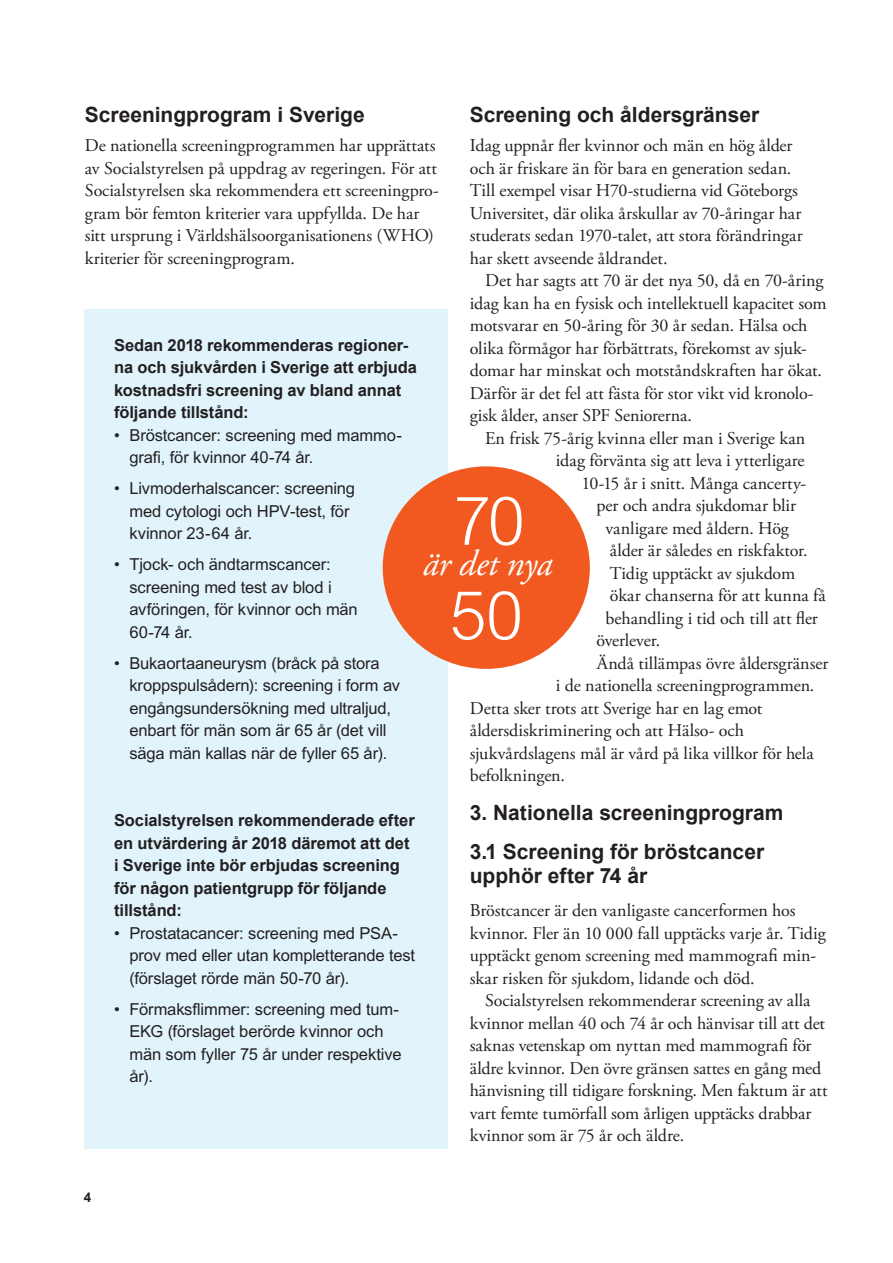
<style>
.page{position:relative;width:893px;height:1263px;background:#fff}
.page>*{position:absolute;margin:0;border:0;box-sizing:border-box;transform-origin:0 0}
.Citat_-_2{font:300 67.2px "Arial MT Std";color:#fff}
.Citat_-_2-2{font:italic 36px "Adobe Garamond";letter-spacing:-.01em;color:#fff}
.Mellanrubrik{font:700 21px/24px "Arial";color:#231f20}
.Brödtext_indrag{font:18px/22.5px "Adobe Garamond Pro";letter-spacing:-.005em;color:#231f20}
.Brödtext{font:18px/22.5px "Adobe Garamond Pro";letter-spacing:-.005em;color:#231f20}
.t1{font:16.5px/22.5px "Arial MT Std";letter-spacing:-.01em;color:#231f20}
.Tabell_rubrik{font:700 16.5px/22.5px "Arial";letter-spacing:-.005em;color:#231f20}
.t2{font:700 13.5px "Arial";color:#231f20}
</style>
<div class="page">
<div style="left:84px;top:309px;width:364px;height:839px;background:#e1f4fc"></div>
<div style="left:383px;top:466px;width:207px;height:203px;background:#f15921;border-radius:50%"></div>
<p class="Mellanrubrik" style="left:470px;top:103px;width:291px">Screening och åldersgränser</p>
<p class="Brödtext" style="left:470px;top:135px;width:334px">Idag uppnår fler kvinnor och män en hög ålder och är friskare än för bara en generation sedan.<br>Till exempel visar H70-studierna vid Göteborgs Universitet, där olika årskullar av 70-åringar har studerats sedan 1970-talet, att stora förändringar har skett avseende åldrandet.</p>
<p class="Brödtext_indrag" style="left:470px;top:270px;width:358px;text-indent:15px">Det har sagts att 70 är det nya 50, då en 70-åring idag kan ha en fysisk och intellektuell kapacitet som motsvarar en 50-åring för 30 år sedan. Hälsa och olika förmågor har förbättrats, förekomst av sjuk&shy;domar har minskat och motståndskraften har ökat.<br>Därför är det fel att fästa för stor vikt vid kronolo&shy;gisk ålder, anser SPF Seniorerna.</p>
<p class="Brödtext_indrag" style="left:485px;top:427px;width:322px">En frisk 75-årig kvinna eller man i Sverige kan</p>
<p class="Brödtext_indrag" style="left:556px;top:450px;width:250px">idag förvänta sig att leva i ytterligare</p>
<p class="Brödtext_indrag" style="left:581px;top:472px;width:226px">10-15 år i snitt. Många cancerty-</p>
<p class="Brödtext_indrag" style="left:596px;top:495px;width:201px">per och andra sjukdomar blir</p>
<p class="Brödtext_indrag" style="left:605px;top:517px;width:185px">vanligare med åldern. Hög</p>
<p class="Brödtext_indrag" style="left:610px;top:540px;width:199px">ålder är således en riskfaktor.</p>
<p class="Brödtext_indrag" style="left:610px;top:562px;width:187px">Tidig upptäckt av sjukdom</p>
<p class="Brödtext_indrag" style="left:610px;top:585px;width:217px">ökar chanserna för att kunna få</p>
<p class="Brödtext_indrag" style="left:605px;top:607px;width:214px">behandling i tid och till att fler</p>
<p class="Brödtext_indrag" style="left:596px;top:630px;width:65px">överlever.</p>
<p class="Brödtext_indrag" style="left:597px;top:652px;width:233px">Ändå tillämpas övre åldersgränser</p>
<p class="Brödtext_indrag" style="left:556px;top:675px;width:260px">i de nationella screeningprogrammen.</p>
<p class="Brödtext_indrag" style="left:470px;top:697px;width:294px">Detta sker trots att Sverige har en lag emot</p>
<p class="Brödtext_indrag" style="left:470px;top:720px;width:276px">åldersdiskriminering och att Hälso- och</p>
<p class="Brödtext_indrag" style="left:470px;top:742px;width:345px">sjukvårdslagens mål är vård på lika villkor för hela</p>
<p class="Brödtext_indrag" style="left:470px;top:765px;width:97px">befolkningen.</p>
<p class="Mellanrubrik" style="left:470px;top:802px;width:315px">3. Nationella screeningprogram</p>
<p class="Mellanrubrik" style="left:470px;top:841px;width:296px">3.1 Screening för bröstcancer upphör efter 74 år</p>
<p class="Brödtext" style="left:470px;top:900px;width:357px">Bröstcancer är den vanligaste cancerformen hos kvinnor. Fler än 10 000 fall upptäcks varje år. Tidig upptäckt genom screening med mammografi min&shy;skar risken för sjukdom, lidande och död.</p>
<p class="Brödtext_indrag" style="left:470px;top:990px;width:359px;text-indent:15px">Socialstyrelsen rekommenderar screening av alla kvinnor mellan 40 och 74 år och hänvisar till att det saknas vetenskap om nyttan med mammografi för äldre kvinnor. Den övre gränsen sattes en gång med hänvisning till tidigare forskning. Men faktum är att vart femte tumörfall som årligen upptäcks drabbar kvinnor som är 75 år och äldre.</p>
<p class="Mellanrubrik" style="left:85px;top:103px;width:281px">Screeningprogram i Sverige</p>
<p class="Brödtext" style="left:85px;top:135px;width:355px">De nationella screeningprogrammen har upprättats av Socialstyrelsen på uppdrag av regeringen. För att Socialstyrelsen ska rekommendera ett screeningpro&shy;gram bör femton kriterier vara uppfyllda. De har sitt ursprung i Världshälsoorganisationens (WHO) kriterier för screeningprogram.</p>
<p class="Tabell_rubrik" style="left:114px;top:334px;width:305px">Sedan 2018 rekommenderas regioner&shy;na och sjukvården i Sverige att erbjuda kostnadsfri screening av bland annat följande tillstånd:</p>
<p class="t1" style="left:129px;top:424px;width:274px;text-indent:-15px">• Bröstcancer: screening med mammo&shy;grafi, för kvinnor 40-74 år.</p>
<p class="t1" style="left:129px;top:478px;width:227px;text-indent:-15px">• Livmoderhalscancer: screening med cytologi och HPV-test, för kvinnor 23-64 år.</p>
<p class="t1" style="left:129px;top:554px;width:230px;text-indent:-15px">• Tjock- och ändtarmscancer: screening med test av blod i avföringen, för kvinnor och män<br>60-74 år.</p>
<p class="t1" style="left:129px;top:652px;width:272px;text-indent:-15px">• Bukaortaaneurysm (bråck på stora kroppspulsådern): screening i form av engångsundersökning med ultraljud, enbart för män som är 65 år (det vill säga män kallas när de fyller 65 år).</p>
<p class="Citat_-_2" style="left:453px;top:483px;width:73px">70</p>
<p class="Citat_-_2-2" style="left:421px;top:544px;width:131px">är det nya</p>
<p class="Citat_-_2" style="left:449px;top:577px;width:76px">50</p>
<p class="Tabell_rubrik" style="left:114px;top:810px;width:302px">Socialstyrelsen rekommenderade efter en utvärdering år 2018 däremot att det i Sverige inte bör erbjudas screening för någon patientgrupp för följande tillstånd:</p>
<p class="t1" style="left:129px;top:923px;width:287px;text-indent:-15px">• Prostatacancer: screening med PSA&shy;prov med eller utan kompletterande test (förslaget rörde män 50-70 år).</p>
<p class="t1" style="left:129px;top:999px;width:274px;text-indent:-15px">• Förmaksflimmer: screening med tum-<br>EKG (förslaget berörde kvinnor och män som fyller 75 år under respektive år).</p>
<p class="t2" style="left:84px;top:1189px;width:9px">4</p>
</div>
